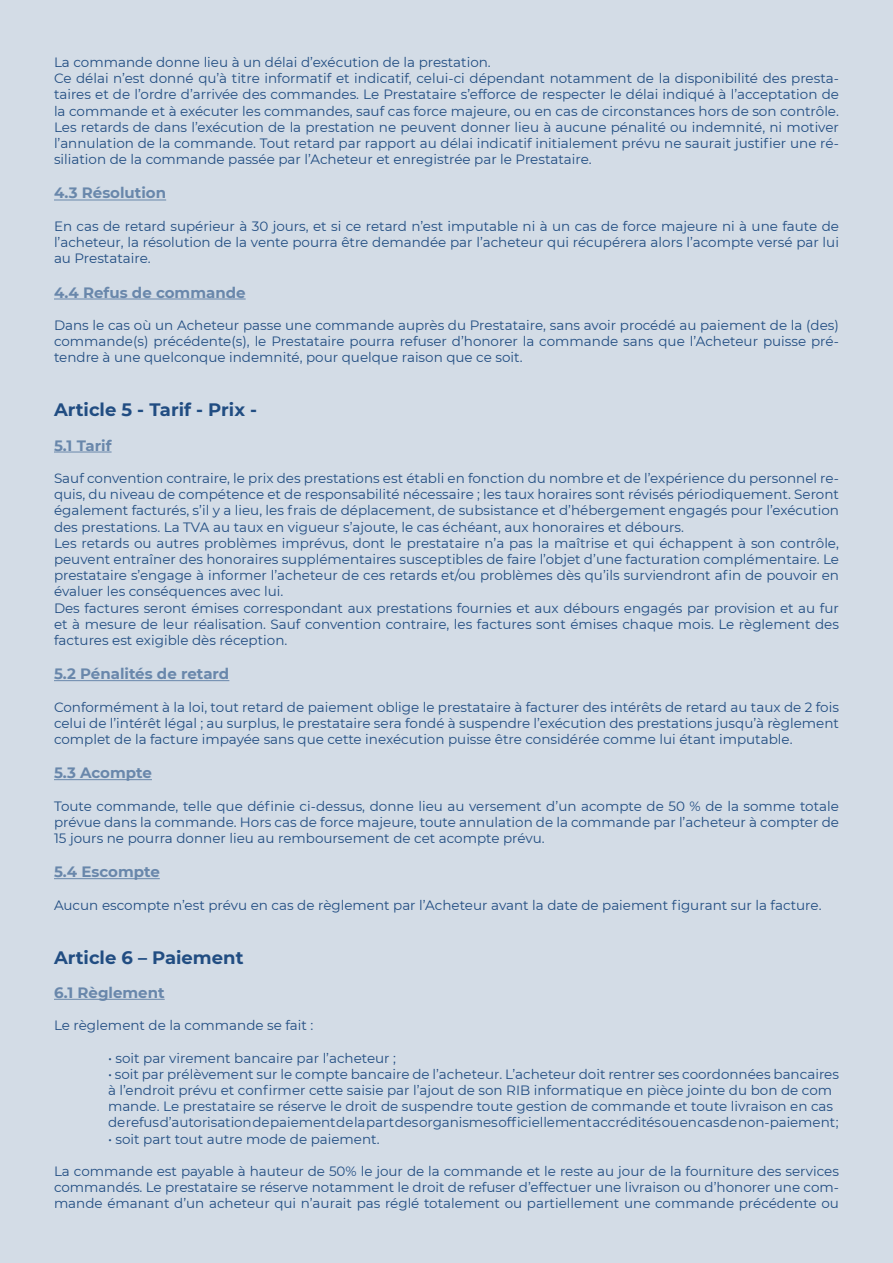
<style>
.page{position:relative;width:893px;height:1263px;background:#d3dce6}
.page>*{position:absolute;margin:0;border:0;box-sizing:border-box;transform-origin:0 0}
.t1{font:700 18px "Montserrat";color:#214d82}
.t2{font:700 15px "Montserrat";color:#6987ab}
.t3{font:13.5px/16.2px "Montserrat";color:#214d82;text-align:justify}
</style>
<div class="page">
<hr style="left:54px;top:200px;width:112px;height:1px;background:#6987ab">
<hr style="left:54px;top:299px;width:192px;height:1px;background:#6987ab">
<hr style="left:54px;top:452px;width:58px;height:1px;background:#6987ab">
<hr style="left:54px;top:680px;width:175px;height:1px;background:#6987ab">
<hr style="left:54px;top:779px;width:98px;height:1px;background:#6987ab">
<hr style="left:54px;top:878px;width:106px;height:1px;background:#6987ab">
<hr style="left:54px;top:999px;width:111px;height:1px;background:#6987ab">
<p class="t3" style="left:54px;top:54px;width:438px">La commande donne lieu à un délai d’exécution de la prestation.</p>
<p class="t3" style="left:54px;top:70px;width:786px">Ce délai n’est donné qu’à titre informatif et indicatif, celui-ci dépendant notamment de la disponibilité des presta&shy;taires et de l’ordre d’arrivée des commandes. Le Prestataire s’efforce de respecter le délai indiqué à l’acceptation de la commande et à exécuter les commandes, sauf cas force majeure, ou en cas de circonstances hors de son contrôle.<br>Les retards de dans l’exécution de la prestation ne peuvent donner lieu à aucune pénalité ou indemnité, ni motiver l’annulation de la commande. Tout retard par rapport au délai indicatif initialement prévu ne saurait justifier une ré&shy;siliation de la commande passée par l’Acheteur et enregistrée par le Prestataire.</p>
<p class="t2" style="left:54px;top:182px;width:114px">4.3 Résolution</p>
<p class="t3" style="left:54px;top:217px;width:786px">En cas de retard supérieur à 30 jours, et si ce retard n’est imputable ni à un cas de force majeure ni à une faute de l’acheteur, la résolution de la vente pourra être demandée par l’acheteur qui récupérera alors l’acompte versé par lui au Prestataire.</p>
<p class="t2" style="left:54px;top:281px;width:193px">4.4 Refus de commande</p>
<p class="t3" style="left:54px;top:316px;width:786px">Dans le cas où un Acheteur passe une commande auprès du Prestataire, sans avoir procédé au paiement de la (des) commande(s) précédente(s), le Prestataire pourra refuser d’honorer la commande sans que l’Acheteur puisse pré&shy;tendre à une quelconque indemnité, pour quelque raison que ce soit.</p>
<p class="t1" style="left:54px;top:397px;width:205px">Article 5 - Tarif - Prix -</p>
<p class="t2" style="left:54px;top:434px;width:59px">5.1 Tarif</p>
<p class="t3" style="left:54px;top:469px;width:786px">Sauf convention contraire, le prix des prestations est établi en fonction du nombre et de l’expérience du personnel re&shy;quis, du niveau de compétence et de responsabilité nécessaire ; les taux horaires sont révisés périodiquement. Seront également facturés, s’il y a lieu, les frais de déplacement, de subsistance et d’hébergement engagés pour l’exécution des prestations. La TVA au taux en vigueur s’ajoute, le cas échéant, aux honoraires et débours.</p>
<p class="t3" style="left:54px;top:534px;width:786px">Les retards ou autres problèmes imprévus, dont le prestataire n’a pas la maîtrise et qui échappent à son contrôle, peuvent entraîner des honoraires supplémentaires susceptibles de faire l’objet d’une facturation complémentaire. Le prestataire s’engage à informer l’acheteur de ces retards et/ou problèmes dès qu’ils surviendront afin de pouvoir en évaluer les conséquences avec lui.</p>
<p class="t3" style="left:54px;top:599px;width:786px">Des factures seront émises correspondant aux prestations fournies et aux débours engagés par provision et au fur et à mesure de leur réalisation. Sauf convention contraire, les factures sont émises chaque mois. Le règlement des factures est exigible dès réception.</p>
<p class="t2" style="left:54px;top:663px;width:177px">5.2 Pénalités de retard</p>
<p class="t3" style="left:54px;top:698px;width:786px">Conformément à la loi, tout retard de paiement oblige le prestataire à facturer des intérêts de retard au taux de 2 fois celui de l’intérêt légal ; au surplus, le prestataire sera fondé à suspendre l’exécution des prestations jusqu’à règlement complet de la facture impayée sans que cette inexécution puisse être considérée comme lui étant imputable.</p>
<p class="t2" style="left:54px;top:762px;width:99px">5.3 Acompte</p>
<p class="t3" style="left:54px;top:797px;width:786px">Toute commande, telle que définie ci-dessus, donne lieu au versement d’un acompte de 50 % de la somme totale prévue dans la commande. Hors cas de force majeure, toute annulation de la commande par l’acheteur à compter de 15 jours ne pourra donner lieu au remboursement de cet acompte prévu.</p>
<p class="t2" style="left:54px;top:861px;width:107px">5.4 Escompte</p>
<p class="t3" style="left:54px;top:896px;width:769px">Aucun escompte n’est prévu en cas de règlement par l’Acheteur avant la date de paiement figurant sur la facture.</p>
<p class="t1" style="left:54px;top:944px;width:191px">Article 6 – Paiement</p>
<p class="t2" style="left:54px;top:982px;width:112px">6.1 Règlement</p>
<p class="t3" style="left:54px;top:1017px;width:261px">Le règlement de la commande se fait :</p>
<p class="t3" style="left:108px;top:1049px;width:290px">• soit par virement bancaire par l’acheteur ;</p>
<p class="t3" style="left:108px;top:1065px;width:732px">• soit par prélèvement sur le compte bancaire de l’acheteur. L’acheteur doit rentrer ses coordonnées bancaires</p>
<p class="t3" style="left:108px;top:1081px;width:727px">à l’endroit prévu et confirmer cette saisie par l’ajout de son RIB informatique en pièce jointe du bon de com mande. Le prestataire se réserve le droit de suspendre toute gestion de commande et toute livraison en cas</p>
<p class="t3" style="left:108px;top:1114px;width:732px">de refus d’autorisation de paiement de la part des organismes officiellement accrédités ou en cas de non-paiement ;</p>
<p class="t3" style="left:108px;top:1130px;width:273px">• soit part tout autre mode de paiement.</p>
<p class="t3" style="left:54px;top:1162px;width:786px">La commande est payable à hauteur de 50% le jour de la commande et le reste au jour de la fourniture des services commandés. Le prestataire se réserve notamment le droit de refuser d’effectuer une livraison ou d’honorer une com&shy;mande émanant d’un acheteur qui n’aurait pas réglé totalement ou partiellement une commande précédente ou</p>
</div>
